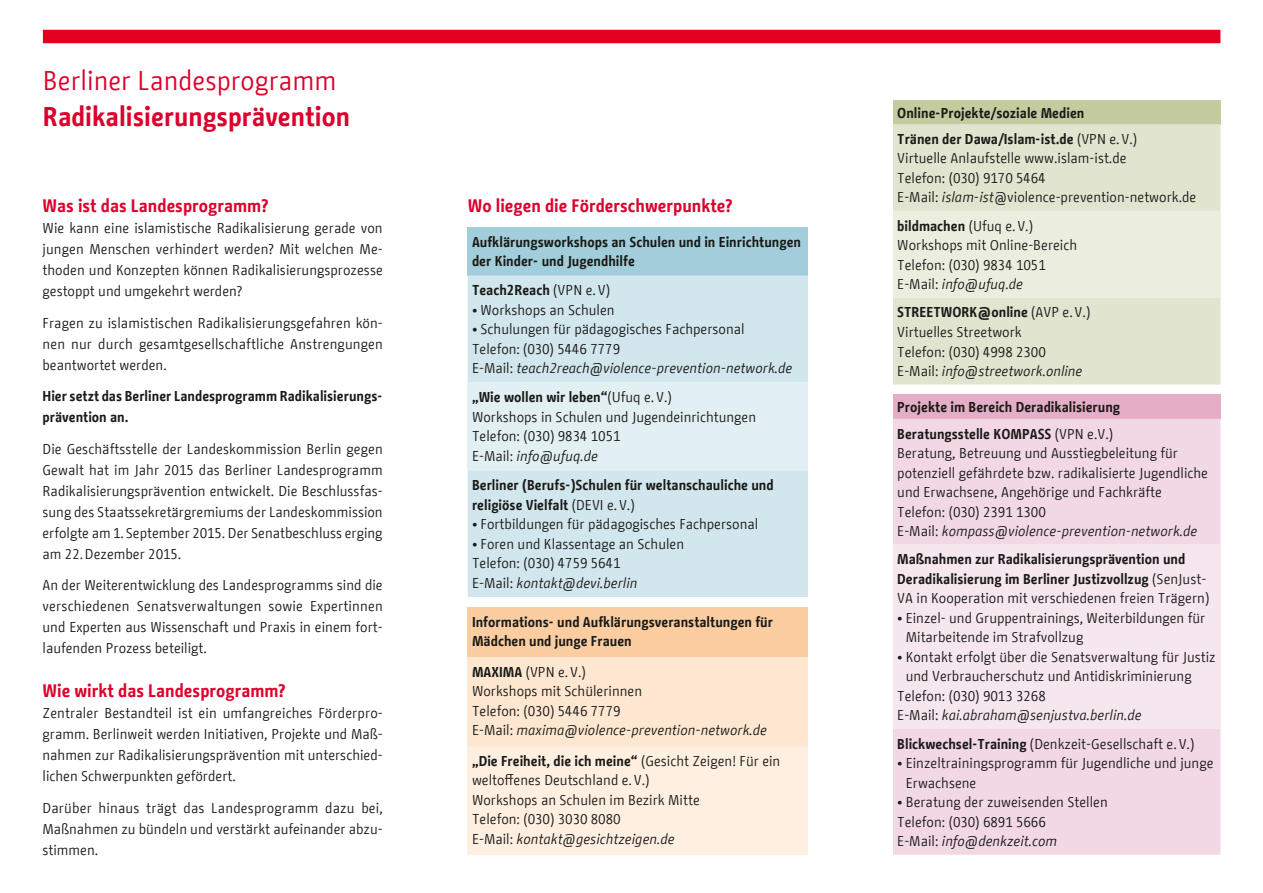
<style>
.page{position:relative;width:1263px;height:893px;background:#fff}
.page>*{position:absolute;margin:0;border:0;box-sizing:border-box;transform-origin:0 0}
.Überschrift_3_18_21{font:700 27px "BMF Change";color:#db012c}
.Überschrift_3_18_21-2{font:27px "BMF Change";color:#db012c}
.Überschrift_4_12_14{font:700 18px "BMF Change";color:#db012c}
.Fliesstext_9_5_14_pt{font:14.25px/21px "BMF Change";color:#1a1a18;text-align:justify}
.Tabellentext{font:14.25px/19.5px "BMF Change";color:#1a1a18}
.Tabellentext-2{font:700 14.25px/19.5px "BMF Change";color:#1a1a18}
.Tabellentext-3{font:italic 14.25px "BMF Change";color:#1a1a18}
.Fliesstext_9_5_14_pt-2{font:700 14.25px/21px "BMF Change";color:#1a1a18}
.s1{font-weight:400}
.s2{font-style:normal}
.s3{font-weight:700}
.s4{font-style:italic}
</style>
<div class="page">
<div style="left:50px;top:30px;width:1164px;height:13px;background:#e3001f"></div>
<div style="left:468px;top:227px;width:340px;height:48px;background:#a1ceda"></div>
<div style="left:468px;top:275px;width:340px;height:322px;background:#d2e6ed"></div>
<div style="left:468px;top:383px;width:340px;height:87px;background:#e2eff3"></div>
<div style="left:468px;top:607px;width:340px;height:50px;background:#fbcda1"></div>
<div style="left:468px;top:657px;width:340px;height:89px;background:#fde7d0"></div>
<div style="left:468px;top:746px;width:340px;height:108px;background:#feefe1"></div>
<div style="left:893px;top:100px;width:327px;height:24px;background:#c5cb9f"></div>
<div style="left:893px;top:124px;width:327px;height:260px;background:#e1e4cf"></div>
<div style="left:893px;top:211px;width:327px;height:87px;background:#ebeedf"></div>
<div style="left:893px;top:395px;width:327px;height:24px;background:#e4aec6"></div>
<div style="left:893px;top:419px;width:327px;height:436px;background:#f1d8e4"></div>
<div style="left:893px;top:545px;width:327px;height:184px;background:#f6e6ee"></div>
<p class="Überschrift_3_18_21-2" style="left:43px;top:61px;width:295px">Berliner Landesprogramm</p>
<p class="Überschrift_3_18_21" style="left:43px;top:97px;width:309px">Radikalisierungsprävention</p>
<h4 class="Überschrift_4_12_14" style="left:43px;top:193px;width:227px">Was ist das Landesprogramm?</h4>
<p class="Fliesstext_9_5_14_pt" style="left:43px;top:218px;width:342px">Wie kann eine islamistische Radikalisierung gerade von jungen Menschen verhindert werden? Mit welchen Me&shy;thoden und Konzepten können Radikalisierungsprozesse gestoppt und umgekehrt werden?</p>
<p class="Fliesstext_9_5_14_pt" style="left:43px;top:312px;width:342px">Fragen zu islamistischen Radikalisierungsgefahren kön&shy;nen nur durch gesamtgesellschaftliche Anstrengungen beantwortet werden.</p>
<p class="Fliesstext_9_5_14_pt-2" style="left:43px;top:386px;width:342px">Hier setzt das Berliner Landesprogramm Radikalisierungs&shy;prävention an.</p>
<p class="Fliesstext_9_5_14_pt" style="left:43px;top:438px;width:342px">Die Geschäftsstelle der Landeskommission Berlin gegen Gewalt hat im Jahr 2015 das Berliner Landesprogramm Radikalisierungsprävention entwickelt. Die Beschlussfas&shy;sung des Staatssekretärgremiums der Landeskommission erfolgte am 1. September 2015. Der Senatbeschluss erging am 22.Dezember 2015.</p>
<p class="Fliesstext_9_5_14_pt" style="left:43px;top:575px;width:342px">An der Weiterentwicklung des Landesprogramms sind die verschiedenen Senatsverwaltungen sowie Expertinnen und Experten aus Wissenschaft und Praxis in einem fort&shy;laufenden Prozess beteiligt.</p>
<h4 class="Überschrift_4_12_14" style="left:43px;top:678px;width:244px">Wie wirkt das Landesprogramm?</h4>
<p class="Fliesstext_9_5_14_pt" style="left:43px;top:703px;width:342px">Zentraler Bestandteil ist ein umfangreiches Förderpro&shy;gramm. Berlinweit werden Initiativen, Projekte und Maß&shy;nahmen zur Radikalisierungsprävention mit unterschied&shy;lichen Schwerpunkten gefördert.</p>
<p class="Fliesstext_9_5_14_pt" style="left:43px;top:797px;width:342px">Darüber hinaus trägt das Landesprogramm dazu bei, Maßnahmen zu bündeln und verstärkt aufeinander abzu&shy;stimmen.</p>
<h4 class="Überschrift_4_12_14" style="left:468px;top:193px;width:266px">Wo liegen die Förderschwerpunkte?</h4>
<p class="Tabellentext-2" style="left:472px;top:232px;width:331px">Aufklärungsworkshops an Schulen und in Einrichtungen der Kinder- und Jugendhilfe</p>
<p class="Tabellentext-2" style="left:472px;top:281px;width:139px">Teach2Reach <span class="s1">(VPN e.V)</span></p>
<p class="Fliesstext_9_5_14_pt" style="left:472px;top:299px;width:144px">• Workshops an Schulen</p>
<p class="Fliesstext_9_5_14_pt" style="left:472px;top:319px;width:274px">• Schulungen für pädagogisches Fachpersonal</p>
<p class="Tabellentext" style="left:472px;top:339px;width:150px">Telefon: (030) 5446 7779</p>
<p class="Tabellentext-3" style="left:472px;top:358px;width:322px"><span class="s2">E-Mail:</span> teach2reach@violence-prevention-network.de</p>
<p class="Tabellentext-2" style="left:472px;top:388px;width:201px">„Wie wollen wir leben“<span class="s1">(Ufuq e.V.)</span></p>
<p class="Tabellentext" style="left:472px;top:407px;width:286px">Workshops in Schulen und Jugendeinrichtungen</p>
<p class="Tabellentext" style="left:472px;top:427px;width:150px">Telefon: (030) 9834 1051</p>
<p class="Tabellentext-3" style="left:472px;top:446px;width:127px"><span class="s2">E-Mail:</span> info@ufuq.de</p>
<p class="Tabellentext-2" style="left:472px;top:475px;width:303px">Berliner (Berufs-)Schulen für weltanschauliche und religiöse Vielfalt <span class="s1">(DEVI e.V.)</span></p>
<p class="Fliesstext_9_5_14_pt" style="left:472px;top:514px;width:288px">• Fortbildungen für pädagogisches Fachpersonal</p>
<p class="Fliesstext_9_5_14_pt" style="left:472px;top:533px;width:214px">• Foren und Klassentage an Schulen</p>
<p class="Tabellentext" style="left:472px;top:553px;width:150px">Telefon: (030) 4759 5641</p>
<p class="Tabellentext-3" style="left:472px;top:572px;width:167px"><span class="s2">E-Mail:</span> kontakt@devi.berlin</p>
<p class="Tabellentext-2" style="left:472px;top:612px;width:303px">Informations- und Aufklärungsveranstaltungen für<br>Mädchen und junge Frauen</p>
<p class="Tabellentext" style="left:472px;top:662px;width:115px"><span class="s3">MAXIMA</span> (VPN e.V.)</p>
<p class="Tabellentext" style="left:472px;top:682px;width:172px">Workshops mit Schülerinnen</p>
<p class="Tabellentext" style="left:472px;top:701px;width:150px">Telefon: (030) 5446 7779</p>
<p class="Tabellentext-3" style="left:472px;top:720px;width:297px"><span class="s2">E-Mail:</span> maxima@violence-prevention-network.de</p>
<p class="Tabellentext" style="left:472px;top:751px;width:310px"><span class="s3">„Die Freiheit, die ich meine“</span> (Gesicht Zeigen! Für ein weltoffenes Deutschland e.V.)</p>
<p class="Tabellentext" style="left:472px;top:790px;width:229px">Workshops an Schulen im Bezirk Mitte</p>
<p class="Tabellentext" style="left:472px;top:810px;width:150px">Telefon: (030) 3030 8080</p>
<p class="Tabellentext-3" style="left:472px;top:829px;width:204px"><span class="s2">E-Mail:</span> kontakt@gesichtzeigen.de</p>
<p class="Tabellentext-2" style="left:897px;top:103px;width:189px">Online-Projekte/soziale Medien</p>
<p class="Tabellentext-2" style="left:897px;top:129px;width:241px">Tränen der Dawa/Islam-ist.de <span class="s1">(VPN e.V.)</span></p>
<p class="Tabellentext" style="left:897px;top:149px;width:231px">Virtuelle Anlaufstelle www.islam-ist.de</p>
<p class="Tabellentext" style="left:897px;top:168px;width:150px">Telefon: (030) 9170 5464</p>
<p class="Tabellentext" style="left:897px;top:188px;width:301px">E-Mail: <span class="s4">islam-ist</span>@violence-prevention-network.de</p>
<p class="Tabellentext-2" style="left:897px;top:216px;width:137px">bildmachen <span class="s1">(Ufuq e.V.)</span></p>
<p class="Tabellentext" style="left:897px;top:236px;width:181px">Workshops mit Online-Bereich</p>
<p class="Tabellentext" style="left:897px;top:255px;width:150px">Telefon: (030) 9834 1051</p>
<p class="Tabellentext-3" style="left:897px;top:274px;width:127px"><span class="s2">E-Mail:</span> info@ufuq.de</p>
<p class="Tabellentext-2" style="left:897px;top:303px;width:195px">STREETWORK@online <span class="s1">(AVP e.V.)</span></p>
<p class="Tabellentext" style="left:897px;top:322px;width:126px">Virtuelles Streetwork</p>
<p class="Tabellentext" style="left:897px;top:342px;width:150px">Telefon: (030) 4998 2300</p>
<p class="Tabellentext-3" style="left:897px;top:361px;width:187px"><span class="s2">E-Mail:</span> info@streetwork.online</p>
<p class="Tabellentext-2" style="left:897px;top:398px;width:224px">Projekte im Bereich Deradikalisierung</p>
<p class="Tabellentext-2" style="left:897px;top:424px;width:217px">Beratungsstelle KOMPASS <span class="s1">(VPN e.V.)</span></p>
<p class="Tabellentext" style="left:897px;top:443px;width:312px">Beratung, Betreuung und Ausstiegbeleitung für potenziell gefährdete bzw. radikalisierte Jugendliche und Erwachsene, Angehörige und Fachkräfte</p>
<p class="Tabellentext" style="left:897px;top:502px;width:150px">Telefon: (030) 2391 1300</p>
<p class="Tabellentext-3" style="left:897px;top:521px;width:302px"><span class="s2">E-Mail:</span> kompass@violence-prevention-network.de</p>
<p class="Tabellentext-2" style="left:897px;top:550px;width:314px">Maßnahmen zur Radikalisierungsprävention und<br>Deradikalisierung im Berliner Justizvollzug <span class="s1">(SenJust-<br>VA in Kooperation mit verschiedenen freien Trägern)</span></p>
<p class="Fliesstext_9_5_14_pt" style="left:906px;top:608px;width:301px;line-height:19.5px;text-indent:-9px">• Einzel- und Gruppentrainings, Weiterbildungen für<br>Mitarbeitende im Strafvollzug</p>
<p class="Fliesstext_9_5_14_pt" style="left:906px;top:647px;width:311px;line-height:19.5px;text-indent:-9px">• Kontakt erfolgt über die Senatsverwaltung für Justiz und Verbraucherschutz und Antidiskriminierung</p>
<p class="Tabellentext" style="left:897px;top:686px;width:150px">Telefon: (030) 9013 3268</p>
<p class="Tabellentext-3" style="left:897px;top:705px;width:246px"><span class="s2">E-Mail:</span> kai.abraham@senjustva.berlin.de</p>
<p class="Tabellentext" style="left:897px;top:734px;width:299px"><span class="s3">Blickwechsel-Training</span> (Denkzeit-Gesellschaft e.V.)</p>
<p class="Fliesstext_9_5_14_pt" style="left:906px;top:753px;width:309px;line-height:19.5px;text-indent:-9px">• Einzeltrainingsprogramm für Jugendliche und junge<br>Erwachsene</p>
<p class="Fliesstext_9_5_14_pt" style="left:897px;top:792px;width:212px">• Beratung der zuweisenden Stellen</p>
<p class="Tabellentext" style="left:897px;top:812px;width:150px">Telefon: (030) 6891 5666</p>
<p class="Tabellentext-3" style="left:897px;top:831px;width:161px"><span class="s2">E-Mail:</span> info@denkzeit.com</p>
</div>
